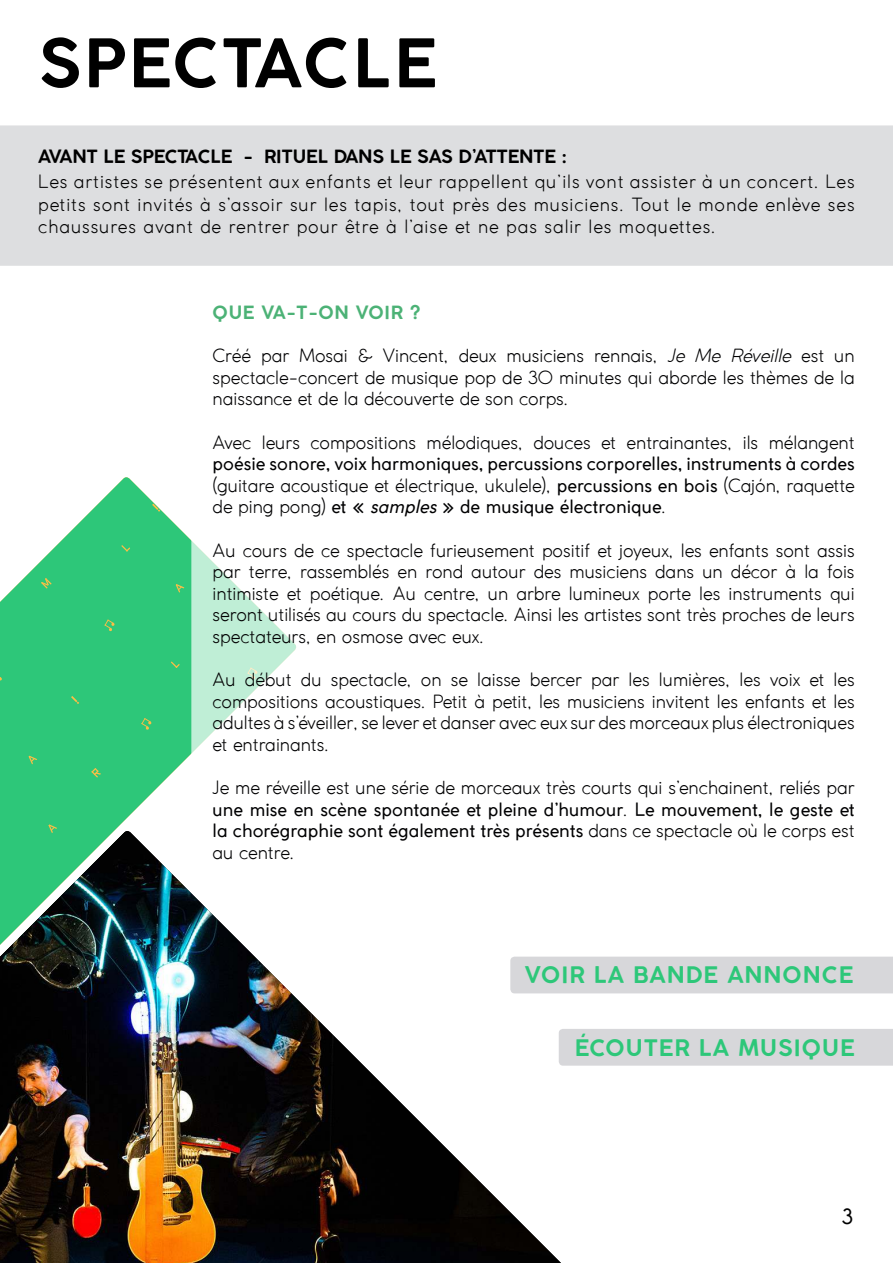
<style>
.page{position:relative;width:893px;height:1263px;background:#fff}
.page>*{position:absolute;margin:0;border:0;box-sizing:border-box;transform-origin:0 0}
.t1{font:700 66px "Coco Gothic";letter-spacing:.05em;color:#000}
.t2{font:700 22.5px "Coco Gothic";letter-spacing:.05em;color:#2dc779}
.t3{font:21px "Coco Gothic";color:#000}
.t4{font:300 18px/21.6px "Coco Gothic";color:#010102;text-align:justify}
.t5{font:300 18px/22.5px "Coco Gothic";letter-spacing:.05em;color:#000;text-align:justify}
.t6{font:18px/21.6px "Coco Gothic";color:#010102;text-align:justify}
.t7{font:700 18px "Coco Gothic";color:#000}
.t8{font:700 18px "Coco Gothic";letter-spacing:.04em;color:#4cb276}
.s1{font-style:italic}
.s2{font-weight:300}
.s3{font-weight:400}
</style>
<div class="page">
<svg style="left:0;top:477px;width:191px;height:352px;fill:#2dc779"></svg>
<svg style="left:29px;top:756px;width:8px;height:8px"></svg>
<svg style="left:49px;top:824px;width:8px;height:5px"></svg>
<svg style="left:91px;top:768px;width:10px;height:10px"></svg>
<svg style="left:71px;top:696px;width:8px;height:8px"></svg>
<svg style="left:0;top:674px;width:2px;height:7px"></svg>
<svg style="left:41px;top:578px;width:11px;height:11px"></svg>
<svg style="left:176px;top:584px;width:8px;height:9px"></svg>
<svg style="left:121px;top:545px;width:9px;height:7px"></svg>
<svg style="left:171px;top:661px;width:9px;height:7px"></svg>
<svg style="left:44px;top:505px;width:9px;height:8px"></svg>
<svg style="left:104px;top:619px;width:11px;height:12px"></svg>
<svg style="left:152px;top:504px;width:8px;height:8px"></svg>
<svg style="left:141px;top:718px;width:11px;height:12px"></svg>
<div style="left:0;top:125px;width:893px;height:141px;background:#dddee0"></div>
<img style="left:0;top:831px;width:561px;height:432px">
<div style="left:559px;top:1029px;width:334px;height:37px;background:#d7d7da"></div>
<div style="left:510px;top:957px;width:383px;height:36px;background:#d7d7da"></div>
<h1 class="t1" style="left:38px;top:28px;width:400px">SPECTACLE</h1>
<p class="t7" style="left:38px;top:147px;width:529px">AVANT LE SPECTACLE - RITUEL DANS LE SAS D’ATTENTE :</p>
<p class="t5" style="left:38px;top:171px;width:818px">Les artistes se présentent aux enfants et leur rappellent qu’ils vont assister à un concert. Les petits sont invités à s’assoir sur les tapis, tout près des musiciens. Tout le monde enlève ses chaussures avant de rentrer pour être à l’aise et ne pas salir les moquettes.</p>
<p class="t8" style="left:213px;top:303px;width:209px">QUE VA-T-ON VOIR ?</p>
<p class="t4" style="left:213px;top:345px;width:644px">Créé par Mosai &amp; Vincent, deux musiciens rennais, <span class="s1">Je Me Réveille</span> est un spectacle-concert de musique pop de 30 minutes qui aborde les thèmes de la naissance et de la découverte de son corps.</p>
<p class="t4" style="left:213px;top:432px;width:644px">Avec leurs compositions mélodiques, douces et entrainantes, ils mélangent</p>
<p class="t6" style="left:213px;top:454px;width:644px">poésie sonore, voix harmoniques, percussions corporelles, instruments à cordes <span class="s2">(guitare acoustique et électrique, ukulele),</span> percussions en bois <span class="s2">(Cajón, raquette de ping pong)</span> et « <span class="s1">samples</span> » de musique électronique<span class="s2">.</span></p>
<p class="t4" style="left:213px;top:540px;width:644px">Au cours de ce spectacle furieusement positif et joyeux, les enfants sont assis par terre, rassemblés en rond autour des musiciens dans un décor à la fois intimiste et poétique. Au centre, un arbre lumineux porte les instruments qui seront utilisés au cours du spectacle. Ainsi les artistes sont très proches de leurs spectateurs, en osmose avec eux.</p>
<p class="t4" style="left:213px;top:669px;width:644px">Au début du spectacle, on se laisse bercer par les lumières, les voix et les compositions acoustiques. Petit à petit, les musiciens invitent les enfants et les adultes à s’éveiller, se lever et danser avec eux sur des morceaux plus électroniques et entrainants.</p>
<p class="t4" style="left:213px;top:777px;width:644px">Je me réveille est une série de morceaux très courts qui s’enchainent, reliés par <span class="s3">une mise en scène spontanée et pleine d’humour</span>. <span class="s3">Le mouvement, le geste et la chorégraphie sont également très présents</span> dans ce spectacle où le corps est au centre.</p>
<p class="t2" style="left:525px;top:963px;width:330px">VOIR LA BANDE ANNONCE</p>
<p class="t2" style="left:575px;top:1035px;width:281px">ÉCOUTER LA MUSIQUE</p>
<p class="t3" style="left:842px;top:1206px;width:13px">3</p>
</div>
